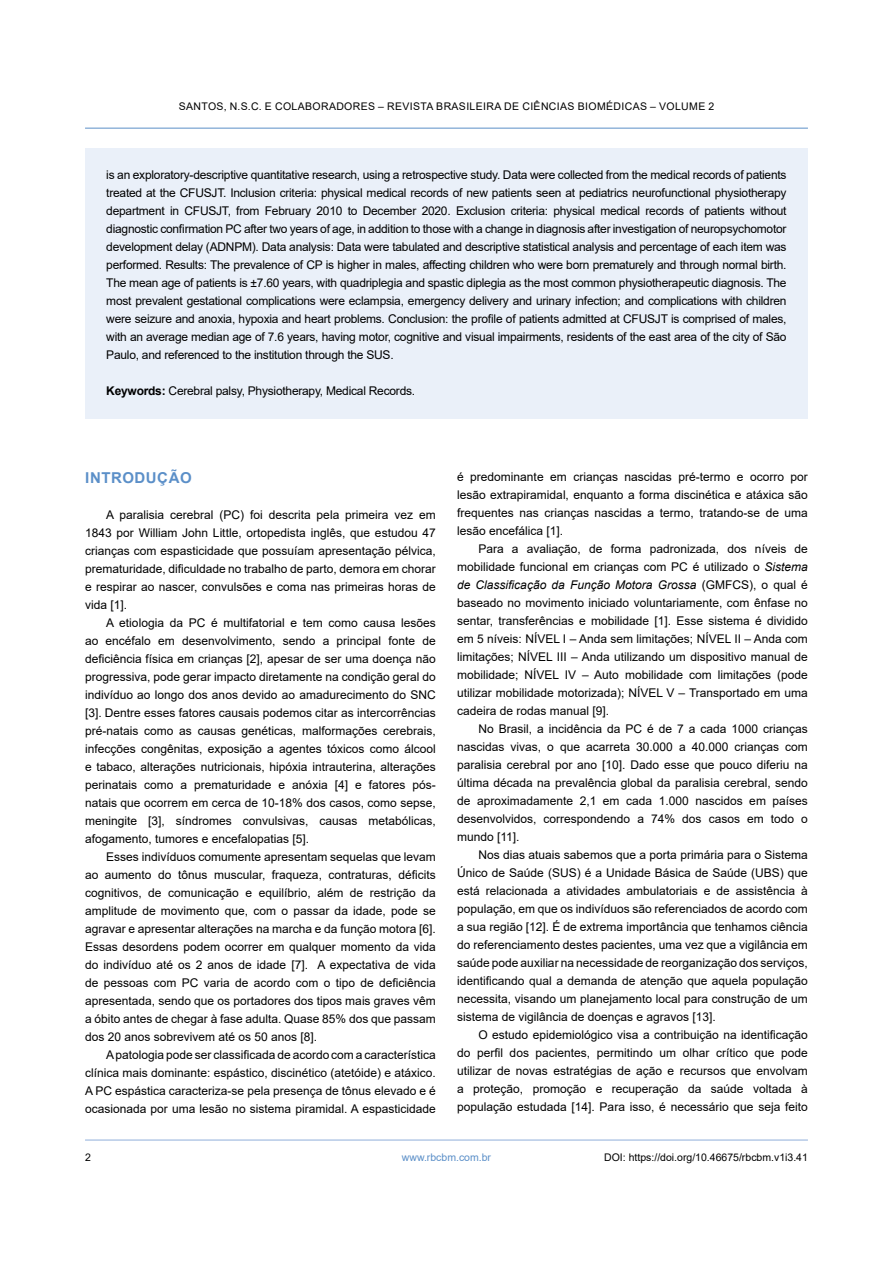
<style>
.page{position:relative;width:893px;height:1263px;background:#fff}
.page>*{position:absolute;margin:0;border:0;box-sizing:border-box;transform-origin:0 0}
.t1{font:700 15px "Arial";letter-spacing:.035em;color:#5b8fc8}
.t2{font:12px/18px "Arial";color:#000;text-align:justify}
.t3{font:12px "Arial";letter-spacing:-.02em;color:#000}
.t4{font:10.5px "Arial";letter-spacing:.035em;color:#000}
.t5{font:10.5px "Arial";color:#000}
.t6{font:10.5px "Arial";color:#5b8fc8}
.s1{font-weight:700}
.s2{font-style:italic}
</style>
<div class="page">
<hr style="left:85px;top:128px;width:723px;height:1px;background:#5b8fc8">
<hr style="left:85px;top:1140px;width:723px;height:1px;background:#8faeda">
<div style="left:85px;top:149px;width:723px;height:270px;background:#eaf0f9"></div>
<p class="t4" style="left:179px;top:99px;width:537px">SANTOS, N.S.C. E COLABORADORES – REVISTA BRASILEIRA DE CIÊNCIAS BIOMÉDICAS – VOLUME 2</p>
<p class="t2" style="left:106px;top:166px;width:682px">is an exploratory-descriptive quantitative research, using a retrospective study. Data were collected from the medical records of patients treated at the CFUSJT. Inclusion criteria: physical medical records of new patients seen at pediatrics neurofunctional physiotherapy department in CFUSJT, from February 2010 to December 2020. Exclusion criteria: physical medical records of patients without diagnostic confirmation PC after two years of age, in addition to those with a change in diagnosis after investigation of neuropsychomotor development delay (ADNPM). Data analysis: Data were tabulated and descriptive statistical analysis and percentage of each item was performed. Results: The prevalence of CP is higher in males, affecting children who were born prematurely and through normal birth.<br>The mean age of patients is ±7.60 years, with quadriplegia and spastic diplegia as the most common physiotherapeutic diagnosis. The most prevalent gestational complications were eclampsia, emergency delivery and urinary infection; and complications with children were seizure and anoxia, hypoxia and heart problems. Conclusion: the profile of patients admitted at CFUSJT is comprised of males, with an average median age of 7.6 years, having motor, cognitive and visual impairments, residents of the east area of the city of São Paulo, and referenced to the institution through the SUS.</p>
<p class="t3" style="left:106px;top:382px;width:310px"><span class="s1">Keywords:</span> Cerebral palsy, Physiotherapy, Medical Records.</p>
<p class="t1" style="left:85px;top:467px;width:108px">INTRODUÇÃO</p>
<p class="t2" style="left:85px;top:506px;width:352px;text-indent:21px">A paralisia cerebral (PC) foi descrita pela primeira vez em 1843 por William John Little, ortopedista inglês, que estudou 47 crianças com espasticidade que possuíam apresentação pélvica, prematuridade, dificuldade no trabalho de parto, demora em chorar e respirar ao nascer, convulsões e coma nas primeiras horas de vida [1].</p>
<p class="t2" style="left:85px;top:614px;width:352px;text-indent:21px">A etiologia da PC é multifatorial e tem como causa lesões ao encéfalo em desenvolvimento, sendo a principal fonte de deficiência física em crianças [2], apesar de ser uma doença não progressiva, pode gerar impacto diretamente na condição geral do indivíduo ao longo dos anos devido ao amadurecimento do SNC [3]. Dentre esses fatores causais podemos citar as intercorrências pré-natais como as causas genéticas, malformações cerebrais, infecções congênitas, exposição a agentes tóxicos como álcool e tabaco, alterações nutricionais, hipóxia intrauterina, alterações perinatais como a prematuridade e anóxia [4] e fatores pós&shy;natais que ocorrem em cerca de 10-18% dos casos, como sepse, meningite [3], síndromes convulsivas, causas metabólicas, afogamento, tumores e encefalopatias [5].</p>
<p class="t2" style="left:85px;top:848px;width:352px;text-indent:21px">Esses indivíduos comumente apresentam sequelas que levam ao aumento do tônus muscular, fraqueza, contraturas, déficits cognitivos, de comunicação e equilíbrio, além de restrição da amplitude de movimento que, com o passar da idade, pode se agravar e apresentar alterações na marcha e da função motora [6].<br>Essas desordens podem ocorrer em qualquer momento da vida do indivíduo até os 2 anos de idade [7]. A expectativa de vida de pessoas com PC varia de acordo com o tipo de deficiência apresentada, sendo que os portadores dos tipos mais graves vêm a óbito antes de chegar à fase adulta. Quase 85% dos que passam dos 20 anos sobrevivem até os 50 anos [8].</p>
<p class="t2" style="left:85px;top:1046px;width:352px;text-indent:21px">A patologia pode ser classificada de acordo com a característica clínica mais dominante: espástico, discinético (atetóide) e atáxico.<br>A PC espástica caracteriza-se pela presença de tônus elevado e é ocasionada por uma lesão no sistema piramidal. A espasticidade</p>
<p class="t2" style="left:457px;top:467px;width:352px">é predominante em crianças nascidas pré-termo e ocorro por lesão extrapiramidal, enquanto a forma discinética e atáxica são frequentes nas crianças nascidas a termo, tratando-se de uma lesão encefálica [1].</p>
<p class="t2" style="left:457px;top:539px;width:352px;text-indent:21px">Para a avaliação, de forma padronizada, dos níveis de mobilidade funcional em crianças com PC é utilizado o <span class="s2">Sistema de Classificação da Função Motora Grossa</span> (GMFCS), o qual é baseado no movimento iniciado voluntariamente, com ênfase no sentar, transferências e mobilidade [1]. Esse sistema é dividido em 5 níveis: NÍVEL I – Anda sem limitações; NÍVEL II – Anda com limitações; NÍVEL III – Anda utilizando um dispositivo manual de mobilidade; NÍVEL IV – Auto mobilidade com limitações (pode utilizar mobilidade motorizada); NÍVEL V – Transportado em uma cadeira de rodas manual [9].</p>
<p class="t2" style="left:457px;top:719px;width:352px;text-indent:21px">No Brasil, a incidência da PC é de 7 a cada 1000 crianças nascidas vivas, o que acarreta 30.000 a 40.000 crianças com paralisia cerebral por ano [10]. Dado esse que pouco diferiu na última década na prevalência global da paralisia cerebral, sendo de aproximadamente 2,1 em cada 1.000 nascidos em países desenvolvidos, correspondendo a 74% dos casos em todo o mundo [11].</p>
<p class="t2" style="left:457px;top:845px;width:352px;text-indent:21px">Nos dias atuais sabemos que a porta primária para o Sistema Único de Saúde (SUS) é a Unidade Básica de Saúde (UBS) que está relacionada a atividades ambulatoriais e de assistência à população, em que os indivíduos são referenciados de acordo com a sua região [12]. É de extrema importância que tenhamos ciência do referenciamento destes pacientes, uma vez que a vigilância em saúde pode auxiliar na necessidade de reorganização dos serviços, identificando qual a demanda de atenção que aquela população necessita, visando um planejamento local para construção de um sistema de vigilância de doenças e agravos [13].</p>
<p class="t2" style="left:457px;top:1025px;width:352px;text-indent:21px">O estudo epidemiológico visa a contribuição na identificação do perfil dos pacientes, permitindo um olhar crítico que pode utilizar de novas estratégias de ação e recursos que envolvam a proteção, promoção e recuperação da saúde voltada à população estudada [14]. Para isso, é necessário que seja feito</p>
<p class="t4" style="left:85px;top:1149px;width:7px">2</p>
<p class="t6" style="left:402px;top:1150px;width:91px">www.rbcbm.com.br</p>
<p class="t5" style="left:604px;top:1150px;width:205px">DOI: https://doi.org/10.46675/rbcbm.v1i3.41</p>
</div>
